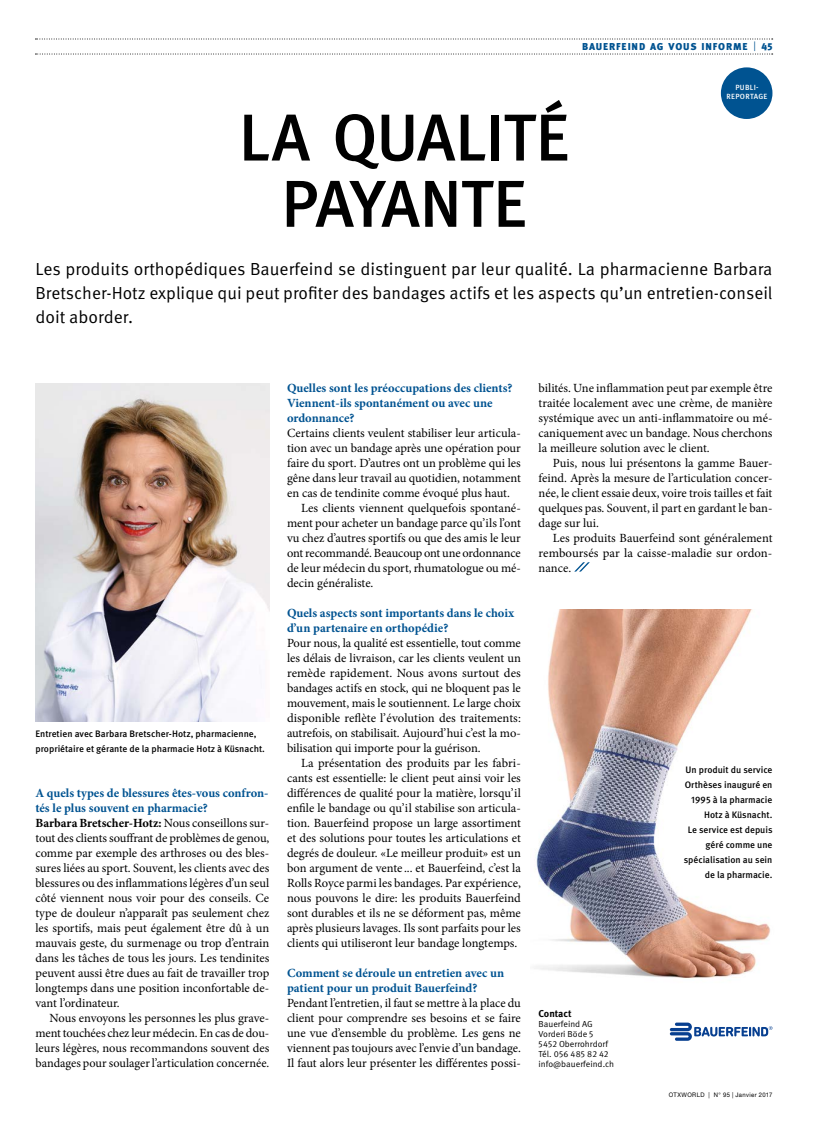
<style>
.page{position:relative;width:815px;height:1134px;background:#fff}
.page>*{position:absolute;margin:0;border:0;box-sizing:border-box;transform-origin:0 0}
.t1{font:500 66.25px/66.2px "Meta OT";letter-spacing:-.015em;color:#000;text-align:center}
.t2{font:17.5px/23.8px "Meta OT Norm";color:#000;text-align:justify}
.t3{font:12.5px/15px "Minion Pro";color:#000;text-align:justify}
.t4{font:700 12.5px/15px "Minion Pro";color:#005391}
.t5{font:900 10px "Meta OT";letter-spacing:.085em;color:#005391}
.t6{font:700 10px "Meta OT";color:#000}
.t7{font:500 9.38px/15px "Meta OT";color:#000}
.t8{font:8.75px/10px "Meta OT Norm";color:#000}
.t9{font:500 7.5px/9px "Meta OT";letter-spacing:.04em;color:#fff;text-align:center}
.t10{font:6.25px "Helvetica Neue LT Pro";letter-spacing:.06em;color:#000;scale:.95 1}
.s1{font-family:"Meta OT Norm";font-weight:400}
.s2{font-weight:700;color:#005391}
.s3{font-weight:700}
</style>
<div class="page">
<svg style="left:35px;top:54px;width:738px;height:1px"></svg>
<svg style="left:35px;top:39px;width:738px;height:1px"></svg>
<div style="left:721px;top:67px;width:51px;height:52px;background:#005391;border-radius:50%"></div>
<img style="left:534px;top:609px;width:236px;height:369px">
<svg style="left:574px;top:562px;width:16px;height:10px"></svg>
<img style="left:35px;top:383px;width:234px;height:339px">
<svg style="left:670px;top:1022px;width:102px;height:19px"></svg>
<h1 class="t1" style="left:239px;top:107px;width:332px">LA QUALITÉ<br>PAYANTE</h1>
<p class="t5" style="left:753px;top:41px;width:20px"><span class="s1">|</span> 45</p>
<p class="t5" style="left:582px;top:41px;width:167px">BAUERFEIND AG VOUS INFORME</p>
<p class="t9" style="left:727px;top:83px;width:42px">PUBLI-<br>REPORTAGE</p>
<h2 class="t2" style="left:35px;top:258px;width:739px">Les produits orthopédiques Bauerfeind se distinguent par leur qualité. La pharmacienne Barbara Bretscher-Hotz explique qui peut profiter des bandages actifs et les aspects qu’un entretien-conseil doit aborder.</h2>
<p class="t7" style="left:35px;top:726px;width:231px">Entretien avec Barbara Bretscher-Hotz, pharmacienne, propriétaire et gérante de la pharmacie Hotz à Küsnacht.</p>
<p class="t3" style="left:35px;top:785px;width:235px;text-align:left"><span class="s2">A quels types de blessures êtes-vous confron&shy;tés le plus souvent en pharmacie?<br></span><span class="s3">Barbara Bretscher-Hotz:</span> Nous conseillons sur&shy;tout des clients souffrant de problèmes de genou, comme par exemple des arthroses ou des bles&shy;sures liées au sport. Souvent, les clients avec des blessures ou des inflammations légères d’un seul côté viennent nous voir pour des conseils. Ce type de douleur n’apparaît pas seulement chez les sportifs, mais peut également être dû à un mauvais geste, du surmenage ou trop d’entrain dans les tâches de tous les jours. Les tendinites peuvent aussi être dues au fait de travailler trop longtemps dans une position inconfortable de&shy;vant l’ordinateur.</p>
<p class="t3" style="left:35px;top:1010px;width:235px;text-indent:14px">Nous envoyons les personnes les plus grave&shy;ment touchées chez leur médecin. En cas de dou&shy;leurs légères, nous recommandons souvent des bandages pour soulager l’articulation concernée.</p>
<p class="t4" style="left:287px;top:381px;width:227px">Quelles sont les préoccupations des clients?<br>Viennent-ils spontanément ou avec une ordonnance?</p>
<p class="t3" style="left:287px;top:425px;width:235px">Certains clients veulent stabiliser leur articula-</p>
<p class="t3" style="left:287px;top:440px;width:235px">tion avec un bandage après une opération pour</p>
<p class="t3" style="left:287px;top:455px;width:235px">faire du sport. D’autres ont un problème qui les</p>
<p class="t3" style="left:287px;top:470px;width:235px">gêne dans leur travail au quotidien, notamment</p>
<p class="t3" style="left:287px;top:485px;width:224px">en cas de tendinite comme évoqué plus haut.</p>
<p class="t3" style="left:301px;top:500px;width:221px">Les clients viennent quelquefois spontané-</p>
<p class="t3" style="left:287px;top:515px;width:235px">ment pour acheter un bandage parce qu’ils l’ont</p>
<p class="t3" style="left:287px;top:530px;width:235px">vu chez d’autres sportifs ou que des amis le leur</p>
<p class="t3" style="left:287px;top:545px;width:235px">ont recommandé. Beaucoup ont une ordonnance</p>
<p class="t3" style="left:287px;top:560px;width:235px">de leur médecin du sport, rhumatologue ou mé-</p>
<p class="t3" style="left:287px;top:575px;width:88px">decin généraliste.</p>
<p class="t4" style="left:287px;top:606px;width:229px">Quels aspects sont importants dans le choix d’un partenaire en orthopédie?</p>
<p class="t3" style="left:287px;top:635px;width:235px">Pour nous, la qualité est essentielle, tout comme les délais de livraison, car les clients veulent un remède rapidement. Nous avons surtout des bandages actifs en stock, qui ne bloquent pas le mouvement, mais le soutiennent. Le large choix disponible reflète l’évolution des traitements: autrefois, on stabilisait. Aujourd’hui c’est la mo&shy;bilisation qui importe pour la guérison.</p>
<p class="t3" style="left:287px;top:755px;width:235px;text-indent:14px">La présentation des produits par les fabri&shy;cants est essentielle: le client peut ainsi voir les différences de qualité pour la matière, lorsqu’il enfile le bandage ou qu’il stabilise son articula&shy;tion. Bauerfeind propose un large assortiment et des solutions pour toutes les articulations et degrés de douleur. «Le meilleur produit» est un bon argument de vente ... et Bauerfeind, c’est la Rolls Royce parmi les bandages. Par expérience, nous pouvons le dire: les produits Bauerfeind sont durables et ils ne se déforment pas, même après plusieurs lavages. Ils sont parfaits pour les clients qui utiliseront leur bandage longtemps.</p>
<p class="t4" style="left:287px;top:966px;width:219px">Comment se déroule un entretien avec un patient pour un produit Bauerfeind?</p>
<p class="t3" style="left:287px;top:995px;width:235px">Pendant l’entretien, il faut se mettre à la place du client pour comprendre ses besoins et se faire une vue d’ensemble du problème. Les gens ne viennent pas toujours avec l’envie d’un bandage.<br>Il faut alors leur présenter les différentes possi-</p>
<p class="t3" style="left:539px;top:380px;width:235px">bilités. Une inflammation peut par exemple être traitée localement avec une crème, de manière systémique avec un anti-inflammatoire ou mé&shy;caniquement avec un bandage. Nous cherchons la meilleure solution avec le client.</p>
<p class="t3" style="left:539px;top:455px;width:235px;text-indent:14px">Puis, nous lui présentons la gamme Bauer&shy;feind. Après la mesure de l’articulation concer&shy;née, le client essaie deux, voire trois tailles et fait quelques pas. Souvent, il part en gardant le ban&shy;dage sur lui.</p>
<p class="t3" style="left:539px;top:530px;width:235px;text-indent:14px">Les produits Bauerfeind sont généralement remboursés par la caisse-maladie sur ordon&shy;nance.</p>
<p class="t6" style="left:539px;top:1007px;width:35px">Contact</p>
<p class="t8" style="left:539px;top:1019px;width:77px">Bauerfeind AG<br>Vorderi Böde 5<br>5452 Oberrohrdorf<br>Tél. 056 485 82 42 info@bauerfeind.ch</p>
<p class="t7" style="left:684px;top:763px;width:90px;text-align:right">Un produit du service<br>Orthèses inauguré en<br>1995 à la pharmacie<br>Hotz à Küsnacht.<br>Le service est depuis géré comme une spécialisation au sein de la pharmacie.</p>
<p class="t10" style="left:669px;top:1091px;width:111px">OTXWORLD | N° 95 | Janvier 2017</p>
</div>
